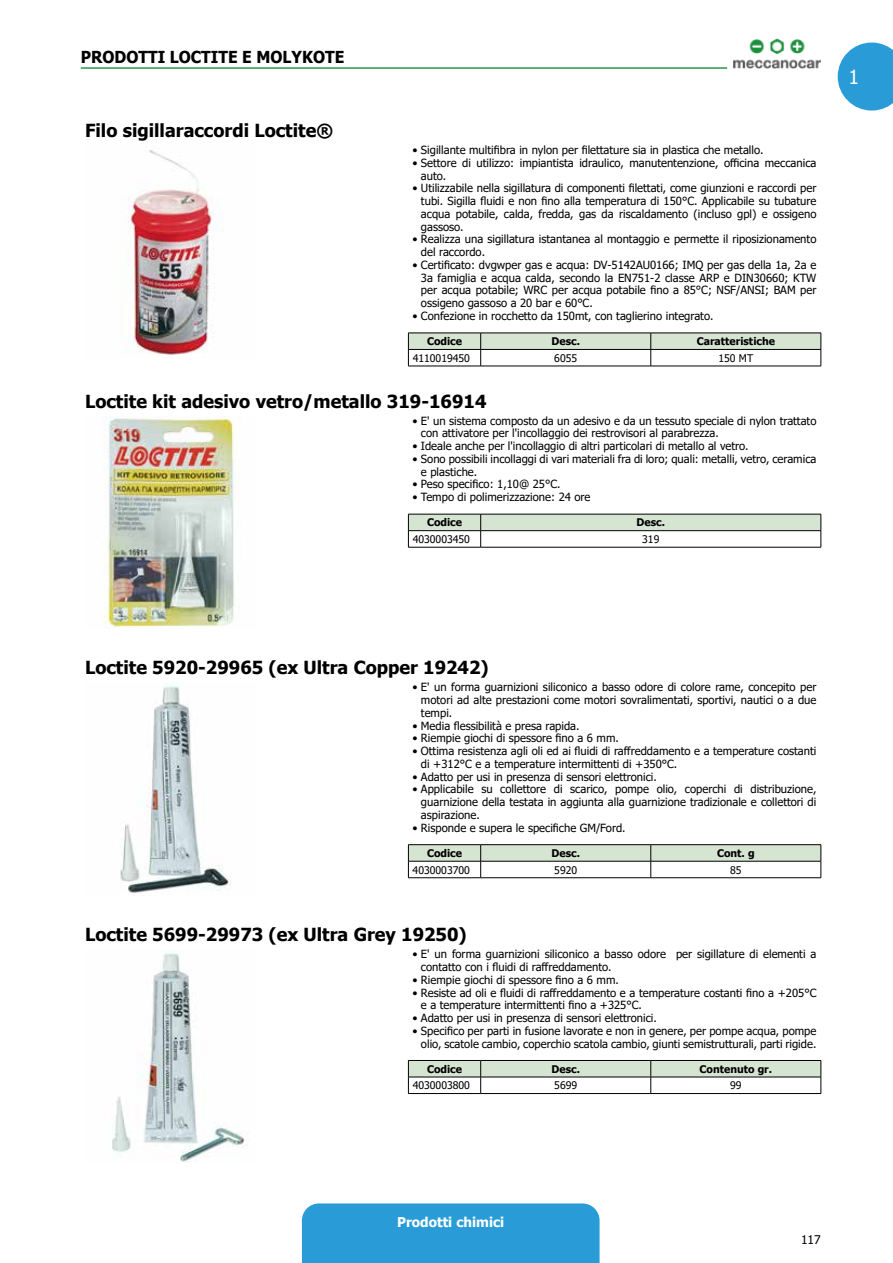
<style>
.page{position:relative;width:893px;height:1263px;background:#fff}
.page>*{position:absolute;margin:0;border:0;box-sizing:border-box;transform-origin:0 0}
.t1{font:19.5px "Tahoma";color:#fff}
.t2{font:700 18px "Tahoma";color:#000}
.t3{font:700 16.5px "Tahoma";color:#000;scale:.95 1}
.t4{font:700 13.5px "Tahoma";color:#fff}
.t5{font:12px "Tahoma";color:#000}
.t6{font:11.25px/12.8px "Tahoma";color:#000}
.t7{font:700 10.5px "Tahoma";color:#000}
.t8{font:10.5px "Tahoma";color:#000}
</style>
<div class="page">
<div style="left:302px;top:1203px;width:298px;height:60px;background:#299cd8"></div>
<svg style="left:838px;top:43px;width:55px;height:68px;background:#4aabde"></svg>
<img style="left:733px;top:38px;width:88px;height:31px">
<hr style="left:81px;top:67px;width:646px;height:2px;background:#28974e">
<img style="left:121px;top:150px;width:99px;height:205px">
<svg style="left:408px;top:333px;width:414px;height:33px"></svg>
<hr style="left:408px;top:366px;width:73px;height:1px;background:#000">
<hr style="left:481px;top:366px;width:170px;height:1px;background:#000">
<hr style="left:651px;top:366px;width:170px;height:1px;background:#000">
<img style="left:102px;top:416px;width:139px;height:212px">
<svg style="left:408px;top:514px;width:414px;height:33px"></svg>
<hr style="left:408px;top:547px;width:73px;height:1px;background:#000">
<hr style="left:481px;top:547px;width:340px;height:1px;background:#000">
<img style="left:120px;top:683px;width:112px;height:210px">
<hr style="left:408px;top:844px;width:73px;height:1px;background:#000">
<hr style="left:481px;top:844px;width:170px;height:1px;background:#000">
<hr style="left:651px;top:844px;width:170px;height:1px;background:#000">
<svg style="left:408px;top:845px;width:414px;height:32px"></svg>
<hr style="left:408px;top:877px;width:73px;height:1px;background:#000">
<hr style="left:481px;top:877px;width:170px;height:1px;background:#000">
<hr style="left:651px;top:877px;width:170px;height:1px;background:#000">
<img style="left:112px;top:950px;width:133px;height:212px">
<svg style="left:408px;top:1060px;width:414px;height:33px"></svg>
<hr style="left:408px;top:1093px;width:73px;height:1px;background:#000">
<hr style="left:481px;top:1093px;width:170px;height:1px;background:#000">
<hr style="left:651px;top:1093px;width:170px;height:1px;background:#000">
<h3 class="t3" style="left:81px;top:45px;width:23px">Prodotti</h3>
<h3 class="t3" style="left:170px;top:45px;width:21px">Loctite</h3>
<h3 class="t3" style="left:242px;top:45px;width:42px">e Moly</h3>
<h3 class="t3" style="left:302px;top:45px;width:24px">kote</h3>
<h2 class="t2" style="left:85px;top:118px;width:250px">Filo sigillaraccordi Loctite®</h2>
<p class="t6" style="left:412px;top:144px;width:353px">• Sigillante multifibra in nylon per filettature sia in plastica che metallo.</p>
<p class="t6" style="left:421px;top:157px;width:397px;text-indent:-9px">• Settore di utilizzo: impiantista idraulico, manutentenzione, officina meccanica auto.</p>
<p class="t6" style="left:421px;top:183px;width:397px;text-align:justify;text-indent:-9px">• Utilizzabile nella sigillatura di componenti filettati, come giunzioni e raccordi per tubi. Sigilla fluidi e non fino alla temperatura di 150°C. Applicabile su tubature acqua potabile, calda, fredda, gas da riscaldamento (incluso gpl) e ossigeno gassoso.</p>
<p class="t6" style="left:421px;top:234px;width:397px;text-indent:-9px">• Realizza una sigillatura istantanea al montaggio e permette il riposizionamento del raccordo.</p>
<p class="t6" style="left:421px;top:259px;width:397px;text-align:justify;text-indent:-9px">• Certificato: dvgwper gas e acqua: DV-5142AU0166; IMQ per gas della 1a, 2a e 3a famiglia e acqua calda, secondo la EN751-2 classe ARP e DIN30660; KTW per acqua potabile; WRC per acqua potabile fino a 85°C; NSF/ANSI; BAM per ossigeno gassoso a 20 bar e 60°C.</p>
<p class="t6" style="left:412px;top:310px;width:302px">• Confezione in rocchetto da 150mt, con taglierino integrato.</p>
<p class="t7" style="left:427px;top:334px;width:37px">Codice</p>
<p class="t7" style="left:551px;top:334px;width:30px">Desc.</p>
<p class="t7" style="left:697px;top:334px;width:80px">Caratteristiche</p>
<p class="t8" style="left:413px;top:351px;width:59px">4110019450</p>
<p class="t8" style="left:554px;top:351px;width:24px">6055</p>
<p class="t8" style="left:718px;top:351px;width:36px">150 MT</p>
<h2 class="t2" style="left:85px;top:388px;width:403px">Loctite kit adesivo vetro/metallo 319-16914</h2>
<p class="t6" style="left:421px;top:415px;width:397px;text-indent:-9px">• E' un sistema composto da un adesivo e da un tessuto speciale di nylon trattato con attivatore per l'incollaggio dei restrovisori al parabrezza.</p>
<p class="t6" style="left:412px;top:440px;width:338px">• Ideale anche per l'incollaggio di altri particolari di metallo al vetro.</p>
<p class="t6" style="left:421px;top:453px;width:397px;text-indent:-9px">• Sono possibili incollaggi di vari materiali fra di loro; quali: metalli, vetro, ceramica e plastiche.</p>
<p class="t6" style="left:412px;top:479px;width:150px">• Peso specifico: 1,10@ 25°C.</p>
<p class="t6" style="left:412px;top:491px;width:180px">• Tempo di polimerizzazione: 24 ore</p>
<p class="t7" style="left:427px;top:515px;width:37px">Codice</p>
<p class="t7" style="left:637px;top:515px;width:30px">Desc.</p>
<p class="t8" style="left:413px;top:532px;width:59px">4030003450</p>
<p class="t8" style="left:642px;top:532px;width:19px">319</p>
<h1 class="t1" style="left:848px;top:64px;width:12px">1</h1>
<h2 class="t2" style="left:85px;top:655px;width:405px">Loctite 5920-29965 (ex Ultra Copper 19242)</h2>
<p class="t6" style="left:421px;top:682px;width:397px;text-align:justify;text-indent:-9px">• E' un forma guarnizioni siliconico a basso odore di colore rame, concepito per motori ad alte prestazioni come motori sovralimentati, sportivi, nautici o a due tempi.</p>
<p class="t6" style="left:412px;top:720px;width:169px">• Media flessibilità e presa rapida.</p>
<p class="t6" style="left:412px;top:733px;width:208px">• Riempie giochi di spessore fino a 6 mm.</p>
<p class="t6" style="left:421px;top:745px;width:397px;text-indent:-9px">• Ottima resistenza agli oli ed ai fluidi di raffreddamento e a temperature costanti di +312°C e a temperature intermittenti di +350°C.</p>
<p class="t6" style="left:412px;top:771px;width:246px">• Adatto per usi in presenza di sensori elettronici.</p>
<p class="t6" style="left:421px;top:784px;width:397px;text-align:justify;text-indent:-9px">• Applicabile su collettore di scarico, pompe olio, coperchi di distribuzione, guarnizione della testata in aggiunta alla guarnizione tradizionale e collettori di aspirazione.</p>
<p class="t6" style="left:412px;top:822px;width:215px">• Risponde e supera le specifiche GM/Ford.</p>
<p class="t7" style="left:427px;top:846px;width:37px">Codice</p>
<p class="t7" style="left:551px;top:846px;width:30px">Desc.</p>
<p class="t7" style="left:717px;top:846px;width:39px">Cont. g</p>
<p class="t8" style="left:413px;top:863px;width:59px">4030003700</p>
<p class="t8" style="left:554px;top:863px;width:24px">5920</p>
<p class="t8" style="left:730px;top:863px;width:13px">85</p>
<h2 class="t2" style="left:85px;top:922px;width:383px">Loctite 5699-29973 (ex Ultra Grey 19250)</h2>
<p class="t6" style="left:421px;top:948px;width:397px;text-indent:-9px">• E' un forma guarnizioni siliconico a basso odore per sigillature di elementi a contatto con i fluidi di raffreddamento.</p>
<p class="t6" style="left:412px;top:974px;width:208px">• Riempie giochi di spessore fino a 6 mm.</p>
<p class="t6" style="left:421px;top:987px;width:397px;text-indent:-9px">• Resiste ad oli e fluidi di raffreddamento e a temperature costanti fino a +205°C e a temperature intermittenti fino a +325°C.</p>
<p class="t6" style="left:412px;top:1012px;width:246px">• Adatto per usi in presenza di sensori elettronici.</p>
<p class="t6" style="left:412px;top:1025px;width:405px;text-align:right">• Specifico per parti in fusione lavorate e non in genere, per pompe acqua, pompe olio, scatole cambio, coperchio scatola cambio, giunti semistrutturali, parti rigide.</p>
<p class="t7" style="left:427px;top:1061px;width:37px">Codice</p>
<p class="t7" style="left:551px;top:1061px;width:30px">Desc.</p>
<p class="t7" style="left:699px;top:1061px;width:74px">Contenuto gr.</p>
<p class="t8" style="left:413px;top:1078px;width:59px">4030003800</p>
<p class="t8" style="left:554px;top:1078px;width:24px">5699</p>
<p class="t8" style="left:730px;top:1078px;width:13px">99</p>
<p class="t4" style="left:397px;top:1212px;width:109px">Prodotti chimici</p>
<p class="t5" style="left:801px;top:1231px;width:21px">117</p>
</div>
